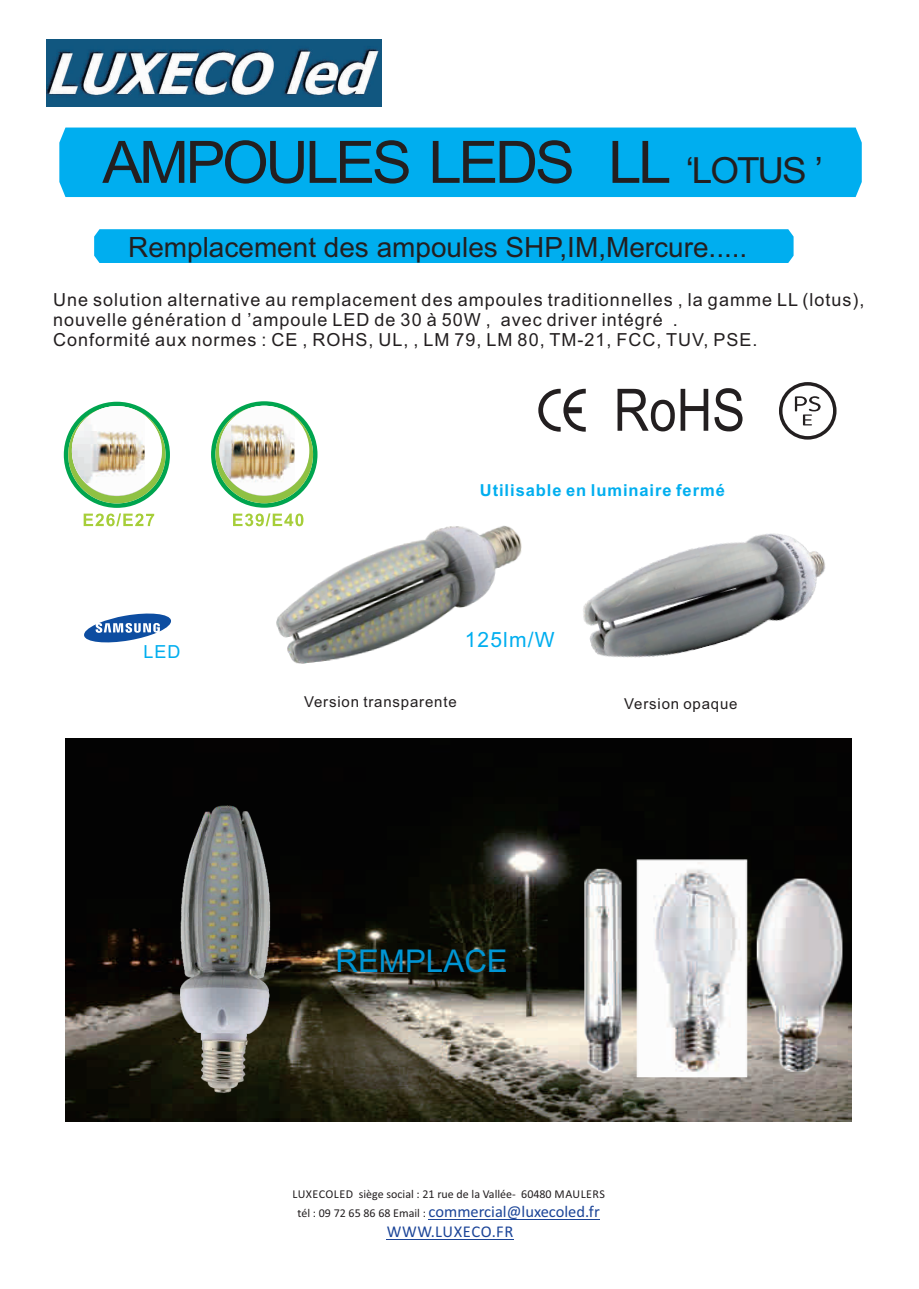
<style>
.page{position:relative;width:919px;height:1289px;background:#fff}
.page>*{position:absolute;margin:0;border:0;box-sizing:border-box;transform-origin:0 0}
.t1{font:58.5px "Arial";letter-spacing:-.055em;color:#231f20}
.t2{font:31.35px "Arial";color:#0095d4}
.t3{font:27.9px "Arial";color:#231f20}
.t4{font:21px "Arial";letter-spacing:.055em;color:#00aeef}
.t5{font:18px/20.1px "Arial";letter-spacing:.055em;color:#231f20}
.t6{font:18px "Arial";color:#00aeef}
.t7{font:16.5px/20.1px "Calibri";color:#1c4598;text-align:center}
.t8{font:700 16.5px "Arial";letter-spacing:.055em;color:#00aeef}
.t9{font:15px "Arial";letter-spacing:.055em;color:#231f20}
.t10{font:12px "Calibri";color:#231f20}
.s1{font-size:36px}
.s2{font-size:12px;color:#231f20}
</style>
<div class="page">
<div style="left:59px;top:127px;width:802px;height:70px;background:#00aeef"></div>
<div style="left:94px;top:229px;width:699px;height:34px;background:#00aeef"></div>
<img style="left:66px;top:738px;width:785px;height:382px">
<img style="left:566px;top:820px;width:286px;height:270px">
<img style="left:141px;top:798px;width:168px;height:316px">
<svg style="left:84px;top:613px;width:87px;height:30px"></svg>
<svg style="left:211px;top:401px;width:106px;height:105px"></svg>
<img style="left:219px;top:406px;width:76px;height:89px">
<svg style="left:779px;top:382px;width:57px;height:57px"></svg>
<svg style="left:617px;top:388px;width:125px;height:43px"></svg>
<svg style="left:538px;top:389px;width:47px;height:42px"></svg>
<svg style="left:233px;top:513px;width:17px;height:13px"></svg>
<svg style="left:64px;top:402px;width:106px;height:124px"></svg>
<img style="left:250px;top:489px;width:272px;height:175px">
<img style="left:583px;top:533px;width:243px;height:125px">
<hr style="left:428px;top:1218px;width:171px;height:1px;background:#1c4598">
<hr style="left:386px;top:1238px;width:127px;height:1px;background:#1c4598">
<img style="left:47px;top:40px;width:335px;height:67px">
<h1 class="t1" style="left:102px;top:140px;width:722px">AMPOULES LEDS LL <span class="s1">‘LOTUS ’</span></h1>
<h3 class="t3" style="left:128px;top:237px;width:620px">Remplacement des ampoules SHP,IM,Mercure.....</h3>
<p class="t5" style="left:53px;top:291px;width:812px">Une solution alternative au remplacement des ampoules traditionnelles , la gamme LL (lotus), nouvelle génération d ’ampoule LED de 30 à 50W , avec driver intégré .<br>Conformité aux normes : CE , ROHS, UL, , LM 79, LM 80, TM-21, FCC, TUV, PSE.</p>
<p class="t6" style="left:143px;top:645px;width:39px">LED</p>
<p class="t8" style="left:480px;top:484px;width:246px">Utilisable en luminaire fermé</p>
<p class="t4" style="left:464px;top:631px;width:91px">125lm/W</p>
<p class="t9" style="left:304px;top:696px;width:154px">Version transparente</p>
<p class="t9" style="left:624px;top:698px;width:115px">Version opaque</p>
<h2 class="t2" style="left:335px;top:949px;width:174px">REMPLACE</h2>
<p class="t10" style="left:292px;top:1189px;width:314px">LUXECOLED siège social : 21 rue de la Vallée- 60480 MAULERS</p>
<p class="t7" style="left:297px;top:1203px;width:303px"><span class="s2">tél : 09 72 65 86 68 Email :</span> commercial@luxecoled.fr<br>WWW.LUXECO.FR</p>
</div>
